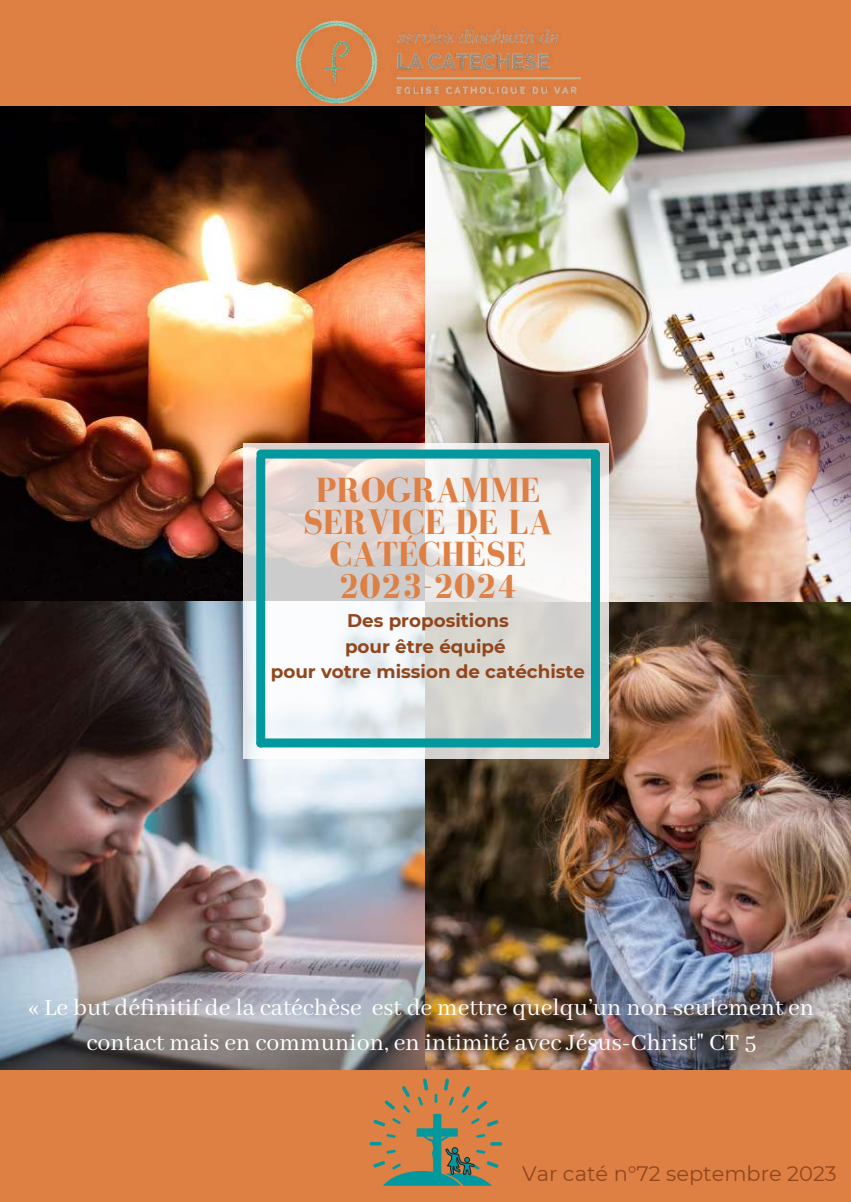
<style>
.page{position:relative;width:851px;height:1202px;background:#fff}
.page>*{position:absolute;margin:0;border:0;box-sizing:border-box;transform-origin:0 0}
.t1{font:700 35.8px/31.8px "Bodoni FLF";color:#de7f43;text-align:center}
.t2{font:25.8px/35.2px "Abhaya Libre";color:#fff;text-align:center}
.t3{font:21px "Montserrat";color:#91461d}
.t4{font:700 18.2px/25.4px "Montserrat";color:#91461d;text-align:center}
</style>
<div class="page">
<img style="left:0;top:106px;width:850px;height:964px">
<svg style="left:243px;top:443px;width:365px;height:315px"></svg>
<div style="left:0;top:0;width:850px;height:106px;background:#de7f43"></div>
<div style="left:0;top:1070px;width:850px;height:131px;background:#de7f43"></div>
<div style="left:261px;top:449px;width:334px;height:9px;background:#03989e"></div>
<div style="left:261px;top:738px;width:329px;height:9px;background:#03989e"></div>
<div style="left:256px;top:458px;width:9px;height:285px;background:#03989e"></div>
<div style="left:590px;top:454px;width:9px;height:289px;background:#03989e"></div>
<svg style="left:369px;top:1078px;width:133px;height:107px"></svg>
<img style="left:295px;top:18px;width:285px;height:86px">
<h1 class="t1" style="left:303px;top:474px;width:251px">PROGRAMME<br>SERVICE DE LA<br>CATÉCHÈSE<br>2023-2024</h1>
<p class="t4" style="left:271px;top:608px;width:315px">Des propositions<br>pour être équipé<br>pour votre mission de catéchiste</p>
<p class="t2" style="left:29px;top:990px;width:786px">« Le but définitif de la catéchèse est de mettre quelqu’un non seulement en contact mais en communion, en intimité avec Jésus-Christ" CT 5</p>
<p class="t3" style="left:522px;top:1160px;width:316px">Var caté n°72 septembre 2023</p>
</div>
